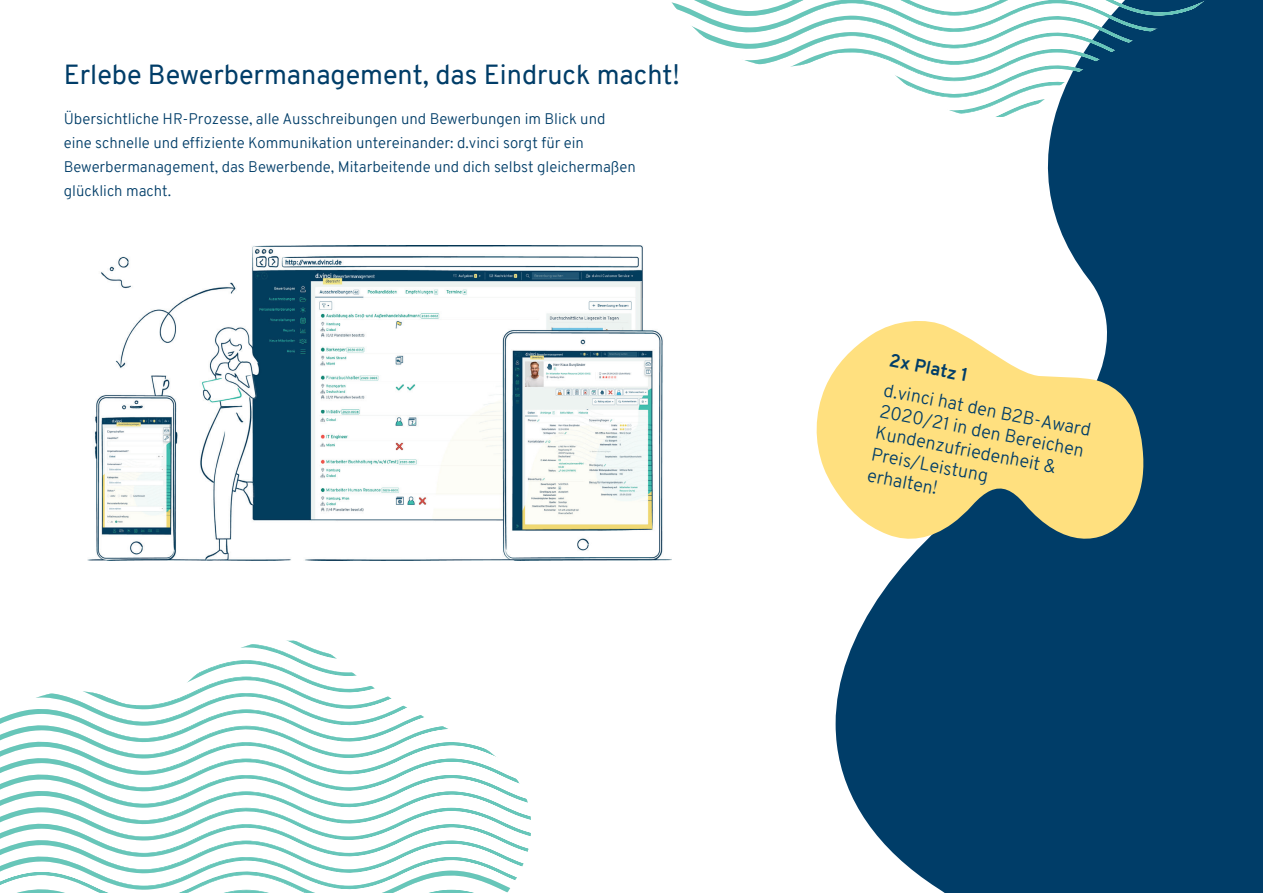
<style>
.page{position:relative;width:1263px;height:893px;background:#fff}
.page>*{position:absolute;margin:0;border:0;box-sizing:border-box;transform-origin:0 0}
.t1{font:27px "Overpass";color:#003d68}
.t2{font:300 18px/21.6px "Overpass";color:#003d68}
.t3{font:700 18px "Overpass";color:#003d68}
.t4{font:300 15px/24px "Overpass";color:#003d68}
</style>
<div class="page">
<svg style="left:836px;top:0;width:426px;height:893px;fill:#003d68"></svg>
<hr style="left:1262px;top:0;width:1px;height:893px;background:#003d68">
<svg style="left:671px;top:0;width:534px;height:117px"></svg>
<img style="left:87px;top:245px;width:584px;height:315px">
<svg style="left:0;top:641px;width:531px;height:252px"></svg>
<svg style="left:816px;top:317px;width:328px;height:232px;fill:#ffe07f"></svg>
<h1 class="t1" style="left:64px;top:55px;width:618px">Erlebe Bewerbermanagement, das Eindruck macht!</h1>
<p class="t4" style="left:64px;top:107px;width:573px">Übersichtliche HR-Prozesse, alle Ausschreibungen und Bewerbungen im Blick und eine schnelle und effiziente Kommunikation untereinander: d.vinci sorgt für ein Bewerbermanagement, das Bewerbende, Mitarbeitende und dich selbst gleichermaßen glücklich macht.</p>
<p class="t3" style="left:892px;top:348px;width:81px;rotate:11deg">2x Platz 1</p>
<p class="t2" style="left:886px;top:379px;width:212px;rotate:11deg">d.vinci hat den B2B-Award<br>2020/21 in den Bereichen<br>Kundenzufriedenheit &amp;<br>Preis/Leistung<br>erhalten!</p>
</div>
